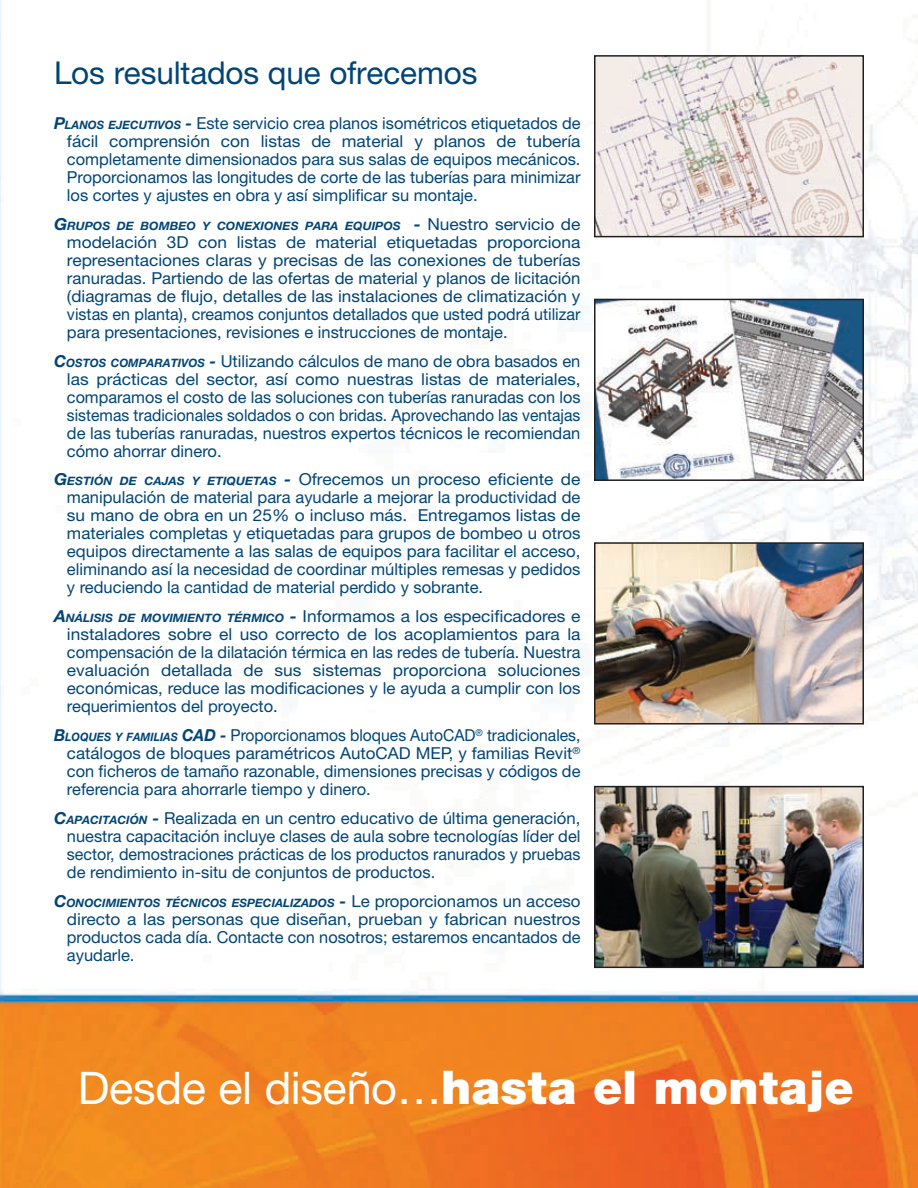
<style>
.page{position:relative;width:918px;height:1188px;background:#fff}
.page>*{position:absolute;margin:0;border:0;box-sizing:border-box;transform-origin:0 0}
.t1{font:45px "Helvetica Neue LT Pro";letter-spacing:-.005em;color:#fff}
.t2{font:31.5px "Helvetica Neue LT Pro";letter-spacing:-.005em;color:#004575}
.t3{font:16.5px/18px "Helvetica Neue LT Pro";color:#004575;text-align:justify;scale:1.05 1}
.t4{font:16.5px/18px "Helvetica Neue LT Pro";color:#004575;text-align:justify}
.t5{font:16.5px/18px "Helvetica Neue LT Pro";color:#004575;text-align:justify;scale:.95 1}
.t6{font:italic 700 11.55px "Helvetica Neue LT Pro";color:#004575}
.t7{font:italic 700 11.55px "Helvetica Neue LT Pro";color:#004575;scale:1.05 1}
.t8{font:italic 700 11.55px "Helvetica Neue LT Pro";color:#004575;scale:.95 1}
.s1{font-weight:700;font-style:italic}
.s2{font-weight:700;font-style:italic;font-size:11.55px}
.s3{font-size:16.5px}
.s4{font-weight:400;font-style:normal;font-size:16.5px}
.s5{font-weight:900;font-size:46.5px}
</style>
<div class="page">
<img style="left:0;top:0;width:918px;height:1188px">
<img style="left:597px;top:545px;width:264px;height:177px">
<div style="left:594px;top:542px;width:270px;height:183px;border:2px solid #231f20"></div>
<img style="left:597px;top:789px;width:264px;height:176px">
<div style="left:594px;top:786px;width:270px;height:182px;border:2px solid #231f20"></div>
<img style="left:597px;top:58px;width:264px;height:176px">
<div style="left:594px;top:55px;width:270px;height:182px;border:2px solid #231f20"></div>
<img style="left:597px;top:302px;width:264px;height:176px">
<div style="left:594px;top:299px;width:270px;height:182px;border:2px solid #231f20"></div>
<h2 class="t2" style="left:54px;top:53px;width:425px">Los resultados que ofrecemos</h2>
<p class="t4" style="left:67px;top:114px;width:515px;text-indent:-13px"><span class="s1">P</span><span class="s2">LANOS EJECUTIVOS</span> <span class="s1">-</span> Este servicio crea planos isométricos etiquetados de fácil comprensión con listas de material y planos de tubería completamente dimensionados para sus salas de equipos mecánicos.<br>Proporcionamos las longitudes de corte de las tuberías para minimizar los cortes y ajustes en obra y así simplificar su montaje.</p>
<p class="t7" style="left:54px;top:218px;width:503px"><span class="s3">G</span>RUPOS DE BOMBEO Y CONEXIONES PARA EQUIPOS <span class="s3">-</span> <span class="s4">Nuestro servicio de</span></p>
<p class="t3" style="left:67px;top:233px;width:491px">modelación 3D con listas de material etiquetadas proporciona representaciones claras y precisas de las conexiones de tuberías ranuradas. Partiendo de las ofertas de material y planos de licitación (diagramas de flujo, detalles de las instalaciones de climatización y vistas en planta), creamos conjuntos detallados que usted podrá utilizar para presentaciones, revisiones e instrucciones de montaje.</p>
<p class="t4" style="left:67px;top:351px;width:515px;text-indent:-13px"><span class="s1">C</span><span class="s2">OSTOS COMPARATIVOS</span> <span class="s1">-</span> Utilizando cálculos de mano de obra basados en las prácticas del sector, así como nuestras listas de materiales, comparamos el costo de las soluciones con tuberías ranuradas con los sistemas tradicionales soldados o con bridas. Aprovechando las ventajas de las tuberías ranuradas, nuestros expertos técnicos le recomiendan cómo ahorrar dinero.</p>
<p class="t3" style="left:67px;top:470px;width:491px;text-indent:-13px"><span class="s1">G</span><span class="s2">ESTIÓN DE CAJAS Y ETIQUETAS</span> <span class="s1">-</span> Ofrecemos un proceso eficiente de manipulación de material para ayudarle a mejorar la productividad de su mano de obra en un 25% o incluso más. Entregamos listas de materiales completas y etiquetadas para grupos de bombeo u otros equipos directamente a las salas de equipos para facilitar el acceso, eliminando así la necesidad de coordinar múltiples remesas y pedidos y reduciendo la cantidad de material perdido y sobrante.</p>
<p class="t3" style="left:67px;top:607px;width:491px;text-indent:-13px"><span class="s1">A</span><span class="s2">NÁLISIS DE MOVIMIENTO TÉRMICO</span> <span class="s1">-</span> Informamos a los especificadores e instaladores sobre el uso correcto de los acoplamientos para la compensación de la dilatación térmica en las redes de tubería. Nuestra evaluación detallada de sus sistemas proporciona soluciones económicas, reduce las modificaciones y le ayuda a cumplir con los requerimientos del proyecto.</p>
<p class="t8" style="left:54px;top:730px;width:148px"><span class="s3">B</span>LOQUES Y FAMILIAS <span class="s3">CAD</span></p>
<p class="t5" style="left:67px;top:726px;width:542px;text-indent:153px"><span class="s1">-</span> Proporcionamos bloques AutoCAD<sup>®</sup> tradicionales, catálogos de bloques paramétricos AutoCAD MEP, y familias Revit<sup>® </sup>con ficheros de tamaño razonable, dimensiones precisas y códigos de referencia para ahorrarle tiempo y dinero.</p>
<p class="t4" style="left:67px;top:809px;width:515px;text-indent:-13px"><span class="s1">C</span><span class="s2">APACITACIÓN</span> <span class="s1">-</span> Realizada en un centro educativo de última generación, nuestra capacitación incluye clases de aula sobre tecnologías líder del sector, demostraciones prácticas de los productos ranurados y pruebas de rendimiento in-situ de conjuntos de productos.</p>
<p class="t6" style="left:54px;top:895px;width:528px"><span class="s3">C</span>ONOCIMIENTOS TÉCNICOS ESPECIALIZADOS <span class="s3">-</span> <span class="s4">Le proporcionamos un acceso</span></p>
<p class="t3" style="left:67px;top:909px;width:491px">directo a las personas que diseñan, prueban y fabrican nuestros productos cada día. Contacte con nosotros; estaremos encantados de ayudarle.</p>
<h1 class="t1" style="left:78px;top:1060px;width:777px">Desde el diseño…<span class="s5">hasta el montaje</span></h1>
</div>
